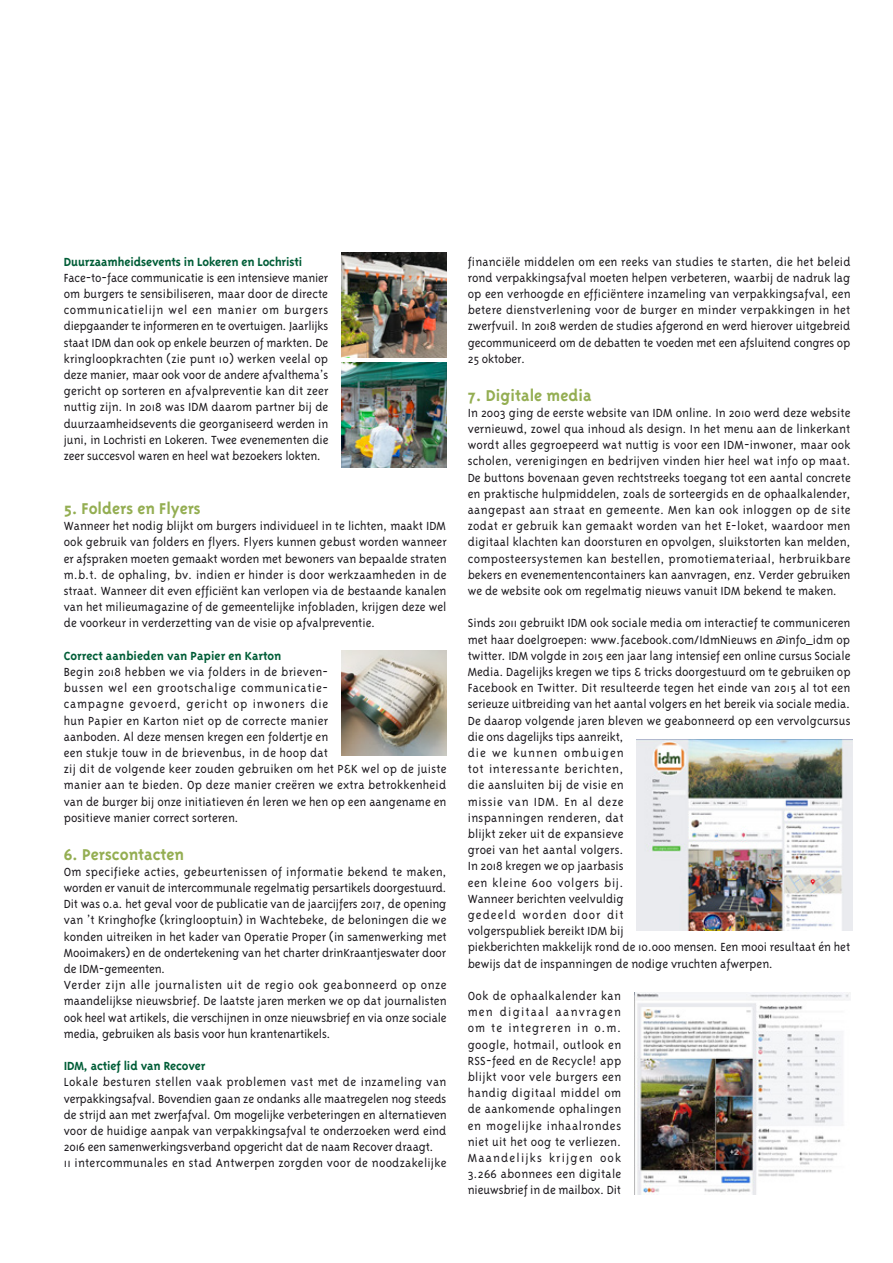
<style>
.page{position:relative;width:893px;height:1263px;background:#fff}
.page>*{position:absolute;margin:0;border:0;box-sizing:border-box;transform-origin:0 0}
.t1{font:700 18px "Triplex";color:#94ae52}
.t2{font:300 13.5px/16.2px "Triplex";color:#1a171c;text-align:justify}
.t3{font:700 13.5px "Triplex";letter-spacing:-.01em;color:#005d37}
</style>
<div class="page">
<img style="left:341px;top:252px;width:105px;height:106px">
<img style="left:341px;top:362px;width:105px;height:105px">
<img style="left:341px;top:650px;width:105px;height:106px">
<img style="left:634px;top:993px;width:216px;height:202px">
<img style="left:636px;top:740px;width:217px;height:190px">
<p class="t3" style="left:64px;top:254px;width:240px">Duurzaamheidsevents in Lokeren en Lochristi</p>
<p class="t2" style="left:64px;top:269px;width:266px">Face-to-face communicatie is een intensieve manier om burgers te sensibiliseren, maar door de directe communicatielijn wel een manier om burgers diepgaander te informeren en te overtuigen. Jaarlijks staat IDM dan ook op enkele beurzen of markten. De kringloopkrachten (zie punt 10) werken veelal op deze manier, maar ook voor de andere afvalthema’s gericht op sorteren en afvalpreventie kan dit zeer nuttig zijn. In 2018 was IDM daarom partner bij de duurzaamheidsevents die georganiseerd werden in juni, in Lochristi en Lokeren. Twee evenementen die zeer succesvol waren en heel wat bezoekers lokten.</p>
<h1 class="t1" style="left:64px;top:498px;width:138px">5. Folders en Flyers</h1>
<p class="t2" style="left:64px;top:518px;width:384px">Wanneer het nodig blijkt om burgers individueel in te lichten, maakt IDM ook gebruik van folders en flyers. Flyers kunnen gebust worden wanneer er afspraken moeten gemaakt worden met bewoners van bepaalde straten m.b.t. de ophaling, bv. indien er hinder is door werkzaamheden in de straat. Wanneer dit even efficiënt kan verlopen via de bestaande kanalen van het milieumagazine of de gemeentelijke infobladen, krijgen deze wel de voorkeur in verderzetting van de visie op afvalpreventie.</p>
<p class="t3" style="left:64px;top:648px;width:219px">Correct aanbieden van Papier en Karton</p>
<p class="t2" style="left:64px;top:664px;width:384px;text-align:left">Begin 2018 hebben we via folders in de brieven-<br>bussen wel een grootschalige communicatie-<br>campagne gevoerd, gericht op inwoners die<br>hun Papier en Karton niet op de correcte manier<br>aanboden. Al deze mensen kregen een foldertje en<br>een stukje touw in de brievenbus, in de hoop dat<br>zij dit de volgende keer zouden gebruiken om het P&amp;K wel op de juiste manier aan te bieden. Op deze manier creëren we extra betrokkenheid van de burger bij onze initiatieven én leren we hen op een aangename en positieve manier correct sorteren.</p>
<h1 class="t1" style="left:64px;top:844px;width:122px">6. Perscontacten</h1>
<p class="t2" style="left:64px;top:863px;width:384px;text-align:left">Om specifieke acties, gebeurtenissen of informatie bekend te maken, worden er vanuit de intercommunale regelmatig persartikels doorgestuurd.<br>Dit was o.a. het geval voor de publicatie van de jaarcijfers 2017, de opening van ’t Kringhofke (kringlooptuin) in Wachtebeke, de beloningen die we konden uitreiken in het kader van Operatie Proper (in samenwerking met Mooimakers) en de ondertekening van het charter drinKraantjeswater door de IDM-gemeenten.<br>Verder zijn alle journalisten uit de regio ook geabonneerd op onze maandelijkse nieuwsbrief. De laatste jaren merken we op dat journalisten ook heel wat artikels, die verschijnen in onze nieuwsbrief en via onze sociale media, gebruiken als basis voor hun krantenartikels.</p>
<p class="t3" style="left:64px;top:1058px;width:143px">IDM, actief lid van Recover</p>
<p class="t2" style="left:64px;top:1074px;width:384px;text-align:left">Lokale besturen stellen vaak problemen vast met de inzameling van verpakkingsafval. Bovendien gaan ze ondanks alle maatregelen nog steeds de strijd aan met zwerfafval. Om mogelijke verbeteringen en alternatieven voor de huidige aanpak van verpakkingsafval te onderzoeken werd eind 2016 een samenwerkingsverband opgericht dat de naam Recover draagt.<br>11 intercommunales en stad Antwerpen zorgden voor de noodzakelijke</p>
<p class="t2" style="left:468px;top:253px;width:384px">financiële middelen om een reeks van studies te starten, die het beleid rond verpakkingsafval moeten helpen verbeteren, waarbij de nadruk lag op een verhoogde en efficiëntere inzameling van verpakkingsafval, een betere dienstverlening voor de burger en minder verpakkingen in het zwerfvuil. In 2018 werden de studies afgerond en werd hierover uitgebreid gecommuniceerd om de debatten te voeden met een afsluitend congres op 25 oktober.</p>
<h1 class="t1" style="left:468px;top:385px;width:126px">7. Digitale media</h1>
<p class="t2" style="left:468px;top:404px;width:385px">In 2003 ging de eerste website van IDM online. In 2010 werd deze website vernieuwd, zowel qua inhoud als design. In het menu aan de linkerkant wordt alles gegroepeerd wat nuttig is voor een IDM-inwoner, maar ook scholen, verenigingen en bedrijven vinden hier heel wat info op maat.<br>De buttons bovenaan geven rechtstreeks toegang tot een aantal concrete en praktische hulpmiddelen, zoals de sorteergids en de ophaalkalender, aangepast aan straat en gemeente. Men kan ook inloggen op de site zodat er gebruik kan gemaakt worden van het E-loket, waardoor men digitaal klachten kan doorsturen en opvolgen, sluikstorten kan melden, composteersystemen kan bestellen, promotiemateriaal, herbruikbare bekers en evenementencontainers kan aanvragen, enz. Verder gebruiken we de website ook om regelmatig nieuws vanuit IDM bekend te maken.</p>
<p class="t2" style="left:468px;top:615px;width:384px;text-align:left">Sinds 2011 gebruikt IDM ook sociale media om interactief te communiceren met haar doelgroepen: www.facebook.com/IdmNieuws en @info_idm op twitter. IDM volgde in 2015 een jaar lang intensief een online cursus Sociale Media. Dagelijks kregen we tips &amp; tricks doorgestuurd om te gebruiken op Facebook en Twitter. Dit resulteerde tegen het einde van 2015 al tot een serieuze uitbreiding van het aantal volgers en het bereik via sociale media.<br>De daarop volgende jaren bleven we geabonneerd op een vervolgcursus die ons dagelijks tips aanreikt,<br>die we kunnen ombuigen<br>tot interessante berichten,<br>die aansluiten bij de visie en<br>missie van IDM. En al deze<br>inspanningen renderen, dat<br>blijkt zeker uit de expansieve<br>groei van het aantal volgers.<br>In 2018 kregen we op jaarbasis<br>een kleine 600 volgers bij.<br>Wanneer berichten veelvuldig<br>gedeeld worden door dit<br>volgerspubliek bereikt IDM bij<br>piekberichten makkelijk rond de 10.000 mensen. Een mooi resultaat én het bewijs dat de inspanningen de nodige vruchten afwerpen.</p>
<p class="t2" style="left:468px;top:988px;width:155px">Ook de ophaalkalender kan men digitaal aanvragen om te integreren in o.m. google, hotmail, outlook en RSS-feed en de Recycle! app blijkt voor vele burgers een handig digitaal middel om de aankomende ophalingen en mogelijke inhaalrondes niet uit het oog te verliezen.<br>Maandelijks krijgen ook 3.266 abonnees een digitale nieuwsbrief in de mailbox. Dit</p>
</div>
